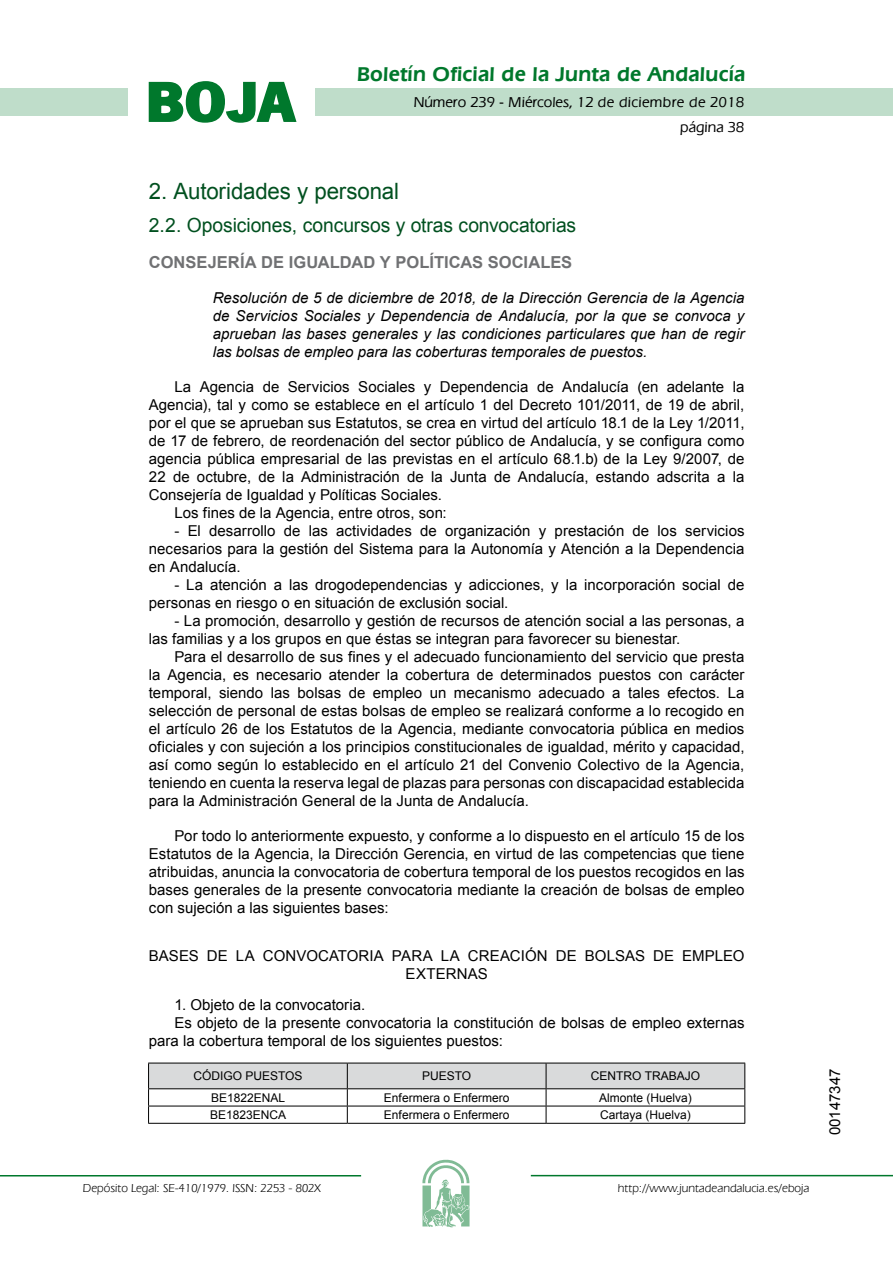
<style>
.page{position:relative;width:893px;height:1263px;background:#fff}
.page>*{position:absolute;margin:0;border:0;box-sizing:border-box;transform-origin:0 0}
.t1{font:700 57.75px "News Got T";color:#00782c;scale:1.14 1}
.t2{font:22.5px "Arial";letter-spacing:-.01em;color:#00501f}
.t3{font:600 21px "Eras IT Cby BT";letter-spacing:.01em;color:#00782c}
.t4{font:19.5px "Arial";letter-spacing:-.005em;color:#00501f}
.t5{font:700 16.5px "Arial";color:#707173}
.t6{font:15px/18px "Arial";color:#000;text-align:justify}
.t7{font:italic 15px/18px "Arial";color:#000;text-align:justify}
.t8{font:500 15px/24.5px "Eras IT Cby BT";color:#000;text-align:right}
.t9{font:12px "Arial";color:#000}
.t10{font:12px "Eras IT Cby BT";color:#000}
</style>
<div class="page">
<div style="left:315px;top:88px;width:577px;height:28px;background:#bfddca"></div>
<div style="left:0;top:88px;width:128px;height:28px;background:#bfddca"></div>
<hr style="left:0;top:1175px;width:361px;height:2px;background:#00782c">
<svg style="left:422px;top:1159px;width:47px;height:68px"></svg>
<hr style="left:531px;top:1175px;width:361px;height:1px;background:#00782c">
<svg style="left:148px;top:81px;width:149px;height:42px"></svg>
<svg style="left:148px;top:1063px;width:597px;height:60px"></svg>
<hr style="left:148px;top:1123px;width:199px;height:1px;background:#000">
<hr style="left:347px;top:1123px;width:199px;height:1px;background:#000">
<hr style="left:546px;top:1123px;width:199px;height:1px;background:#000">
<h1 class="t1" style="left:145px;top:68px;width:133px">BOJA</h1>
<h3 class="t3" style="left:357px;top:62px;width:390px">Boletín Oficial de la Junta de Andalucía</h3>
<p class="t8" style="left:414px;top:90px;width:332px">Número 239 - Miércoles, 12 de diciembre de 2018 página 38</p>
<h2 class="t2" style="left:149px;top:177px;width:252px">2. Autoridades y personal</h2>
<h3 class="t4" style="left:149px;top:212px;width:429px">2.2. Oposiciones, concursos y otras convocatorias</h3>
<p class="t5" style="left:149px;top:251px;width:425px">CONSEJERÍA DE IGUALDAD Y POLÍTICAS SOCIALES</p>
<p class="t7" style="left:213px;top:289px;width:533px">Resolución de 5 de diciembre de 2018, de la Dirección Gerencia de la Agencia de Servicios Sociales y Dependencia de Andalucía, por la que se convoca y aprueban las bases generales y las condiciones particulares que han de regir las bolsas de empleo para las coberturas temporales de puestos.</p>
<p class="t6" style="left:174px;top:378px;width:571px">La Agencia de Servicios Sociales y Dependencia de Andalucía (en adelante la</p>
<p class="t6" style="left:149px;top:396px;width:597px">Agencia), tal y como se establece en el artículo 1 del Decreto 101/2011, de 19 de abril,</p>
<p class="t6" style="left:149px;top:414px;width:597px">por el que se aprueban sus Estatutos, se crea en virtud del artículo 18.1 de la Ley 1/2011,</p>
<p class="t6" style="left:149px;top:432px;width:597px">de 17 de febrero, de reordenación del sector público de Andalucía, y se configura como</p>
<p class="t6" style="left:149px;top:450px;width:597px">agencia pública empresarial de las previstas en el artículo 68.1.b) de la Ley 9/2007, de</p>
<p class="t6" style="left:149px;top:468px;width:597px">22 de octubre, de la Administración de la Junta de Andalucía, estando adscrita a la</p>
<p class="t6" style="left:149px;top:486px;width:295px">Consejería de Igualdad y Políticas Sociales.</p>
<p class="t6" style="left:174px;top:504px;width:274px">Los fines de la Agencia, entre otros, son:</p>
<p class="t6" style="left:149px;top:522px;width:597px;text-indent:26px">- El desarrollo de las actividades de organización y prestación de los servicios necesarios para la gestión del Sistema para la Autonomía y Atención a la Dependencia en Andalucía.</p>
<p class="t6" style="left:149px;top:576px;width:597px;text-indent:26px">- La atención a las drogodependencias y adicciones, y la incorporación social de personas en riesgo o en situación de exclusión social.</p>
<p class="t6" style="left:149px;top:612px;width:597px;text-indent:26px">- La promoción, desarrollo y gestión de recursos de atención social a las personas, a las familias y a los grupos en que éstas se integran para favorecer su bienestar.</p>
<p class="t6" style="left:149px;top:648px;width:597px;text-indent:26px">Para el desarrollo de sus fines y el adecuado funcionamiento del servicio que presta la Agencia, es necesario atender la cobertura de determinados puestos con carácter temporal, siendo las bolsas de empleo un mecanismo adecuado a tales efectos. La selección de personal de estas bolsas de empleo se realizará conforme a lo recogido en el artículo 26 de los Estatutos de la Agencia, mediante convocatoria pública en medios oficiales y con sujeción a los principios constitucionales de igualdad, mérito y capacidad, así como según lo establecido en el artículo 21 del Convenio Colectivo de la Agencia, teniendo en cuenta la reserva legal de plazas para personas con discapacidad establecida para la Administración General de la Junta de Andalucía.</p>
<p class="t6" style="left:149px;top:827px;width:597px;text-indent:26px">Por todo lo anteriormente expuesto, y conforme a lo dispuesto en el artículo 15 de los Estatutos de la Agencia, la Dirección Gerencia, en virtud de las competencias que tiene atribuidas, anuncia la convocatoria de cobertura temporal de los puestos recogidos en las bases generales de la presente convocatoria mediante la creación de bolsas de empleo con sujeción a las siguientes bases:</p>
<p class="t6" style="left:149px;top:947px;width:597px;text-align:center">BASES DE LA CONVOCATORIA PARA LA CREACIÓN DE BOLSAS DE EMPLEO<br>EXTERNAS</p>
<p class="t6" style="left:174px;top:996px;width:192px">1. Objeto de la convocatoria.</p>
<p class="t6" style="left:174px;top:1014px;width:571px">Es objeto de la presente convocatoria la constitución de bolsas de empleo externas</p>
<p class="t6" style="left:149px;top:1032px;width:355px">para la cobertura temporal de los siguientes puestos:</p>
<p class="t9" style="left:193px;top:1068px;width:111px">CÓDIGO PUESTOS</p>
<p class="t9" style="left:422px;top:1068px;width:51px">PUESTO</p>
<p class="t9" style="left:591px;top:1068px;width:111px">CENTRO TRABAJO</p>
<p class="t9" style="left:211px;top:1090px;width:76px">BE1822ENAL</p>
<p class="t9" style="left:384px;top:1090px;width:127px">Enfermera o Enfermero</p>
<p class="t9" style="left:599px;top:1090px;width:94px">Almonte (Huelva)</p>
<p class="t9" style="left:210px;top:1107px;width:78px">BE1823ENCA</p>
<p class="t9" style="left:384px;top:1107px;width:127px">Enfermera o Enfermero</p>
<p class="t9" style="left:600px;top:1107px;width:92px">Cartaya (Huelva)</p>
<p class="t10" style="left:83px;top:1181px;width:239px">Depósito Legal: SE-410/1979. ISSN: 2253 - 802X</p>
<p class="t10" style="left:618px;top:1181px;width:193px">http://www.juntadeandalucia.es/eboja</p>
<p class="t6" style="left:826px;top:1135px;width:68px;rotate:-90deg">00147347</p>
</div>
